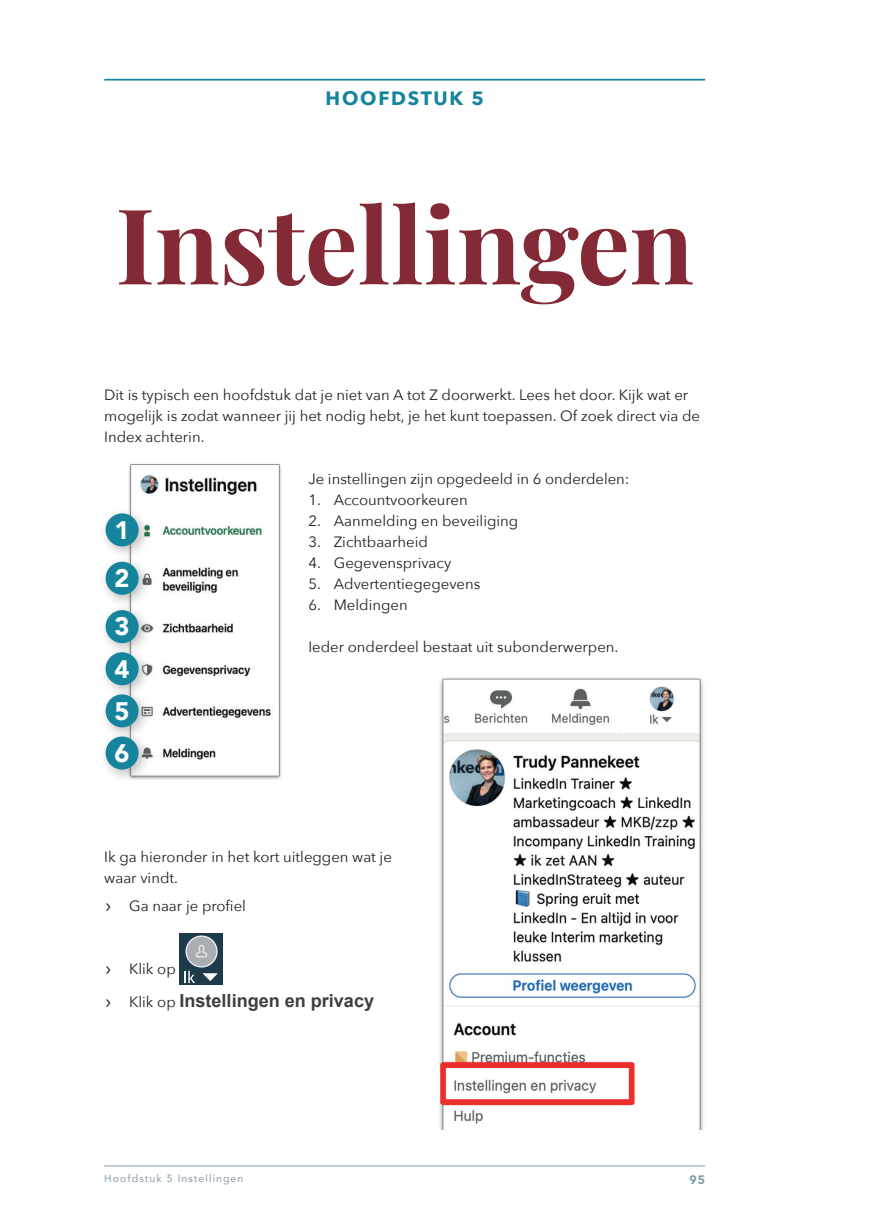
<style>
.page{position:relative;width:874px;height:1221px;background:#fff}
.page>*{position:absolute;margin:0;border:0;box-sizing:border-box;transform-origin:0 0}
.t1{font:105px "Playfair Display";color:#842936}
.t2{font:900 25.2px/48.3px "Avenir";color:#fff;text-align:justify}
.t3{font:700 19.25px "Avenir Next";letter-spacing:.09em;color:#17849d}
.t4{font:700 18.03px "Arial";color:#3e3e3f}
.t5{font:14.88px/21px "Avenir Next";color:#231f20}
.t6{font:900 12.25px "Avenir";color:#839ca9}
.t7{font:10.5px "Avenir";letter-spacing:.1em;color:#839ca9}
.s1{font-family:"Barlow";font-size:21px}
.s2{font-family:"Barlow";font-weight:400;font-size:21px;color:#231f20}
.s3{font-family:"Avenir Next";font-weight:400;font-size:14.88px;color:#231f20}
</style>
<div class="page">
<hr style="left:104px;top:79px;width:600px;height:2px;background:#17849d">
<div style="left:179px;top:933px;width:43px;height:52px;background:#1e3b49"></div>
<div style="left:186px;top:936px;width:31px;height:30px;background:#a8aeb2;border-radius:50%"></div>
<div style="left:185px;top:935px;width:32px;height:32px;border:1px solid #e6e7e9;border-radius:50%"></div>
<svg style="left:196px;top:944px;width:12px;height:14px"></svg>
<svg style="left:202px;top:973px;width:16px;height:8px"></svg>
<svg style="left:184px;top:970px;width:11px;height:12px"></svg>
<img style="left:439px;top:678px;width:265px;height:451px">
<img style="left:128px;top:463px;width:154px;height:317px">
<div style="left:99px;top:506px;width:53px;height:54px;background:#231f20;opacity:.3"></div>
<div style="left:105px;top:513px;width:33px;height:33px;background:#17849d;border-radius:50%"></div>
<div style="left:99px;top:555px;width:53px;height:53px;background:#231f20;opacity:.3"></div>
<div style="left:105px;top:561px;width:33px;height:33px;background:#17849d;border-radius:50%"></div>
<div style="left:99px;top:603px;width:53px;height:53px;background:#231f20;opacity:.3"></div>
<div style="left:105px;top:610px;width:33px;height:33px;background:#17849d;border-radius:50%"></div>
<div style="left:99px;top:645px;width:53px;height:54px;background:#231f20;opacity:.3"></div>
<div style="left:105px;top:652px;width:33px;height:33px;background:#17849d;border-radius:50%"></div>
<div style="left:99px;top:687px;width:53px;height:54px;background:#231f20;opacity:.3"></div>
<div style="left:105px;top:694px;width:33px;height:33px;background:#17849d;border-radius:50%"></div>
<div style="left:99px;top:729px;width:53px;height:54px;background:#231f20;opacity:.3"></div>
<div style="left:105px;top:736px;width:33px;height:33px;background:#17849d;border-radius:50%"></div>
<hr style="left:104px;top:1165px;width:600px;height:1px;background:#839ca9">
<p class="t3" style="left:325px;top:82px;width:160px">HOOFDSTUK 5</p>
<h1 class="t1" style="left:115px;top:163px;width:579px">Instellingen</h1>
<p class="t5" style="left:104px;top:383px;width:597px">Dit is typisch een hoofdstuk dat je niet van A tot Z doorwerkt. Lees het door. Kijk wat er mogelijk is zodat wanneer jij het nodig hebt, je het kunt toepassen. Of zoek direct via de<br>Index achterin.</p>
<p class="t5" style="left:308px;top:467px;width:322px">Je instellingen zijn opgedeeld in 6 onderdelen:</p>
<p class="t5" style="left:308px;top:488px;width:161px">1. Accountvoorkeuren</p>
<p class="t5" style="left:308px;top:509px;width:211px">2. Aanmelding en beveiliging</p>
<p class="t5" style="left:308px;top:530px;width:121px">3. Zichtbaarheid</p>
<p class="t5" style="left:308px;top:551px;width:144px">4. Gegevensprivacy</p>
<p class="t5" style="left:308px;top:572px;width:173px">5. Advertentiegegevens</p>
<p class="t5" style="left:308px;top:593px;width:101px">6. Meldingen</p>
<p class="t5" style="left:308px;top:635px;width:311px">Ieder onderdeel bestaat uit subonderwerpen.</p>
<h2 class="t2" style="left:114px;top:505px;width:16px">1<br>2<br>3</h2>
<h2 class="t2" style="left:114px;top:647px;width:16px;line-height:42.2px">4<br>5<br>6</h2>
<p class="t5" style="left:104px;top:845px;width:289px">Ik ga hieronder in het kort uitleggen wat je waar vindt.</p>
<p class="t5" style="left:104px;top:894px;width:143px"><span class="s1">›</span> Ga naar je profiel</p>
<p class="t5" style="left:104px;top:957px;width:73px"><span class="s1">›</span> Klik op</p>
<p class="t4" style="left:104px;top:988px;width:271px"><span class="s2">›</span> <span class="s3">Klik op</span> Instellingen en privacy</p>
<p class="t7" style="left:104px;top:1169px;width:140px">Hoofdstuk 5 Instellingen</p>
<p class="t6" style="left:689px;top:1168px;width:17px">95</p>
</div>
